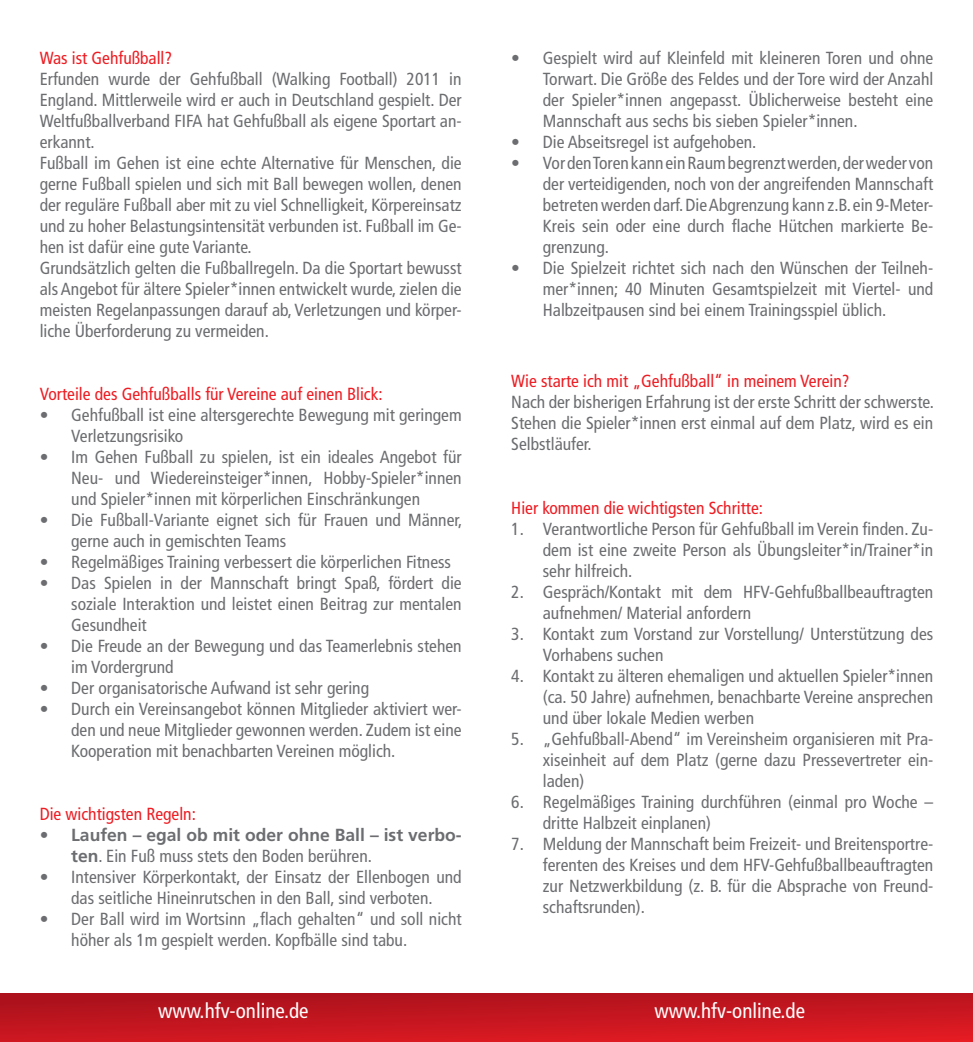
<style>
.page{position:relative;width:973px;height:1042px;background:#fff}
.page>*{position:absolute;margin:0;border:0;box-sizing:border-box;transform-origin:0 0}
.t1{font:condensed 21px "Frutiger LT Std";color:#fff}
.Fließtext{font:condensed 17.5px/21px "Frutiger LT Std";color:#6c6d70;text-align:justify}
.Überschrift{font:condensed 17.5px "Frutiger LT Std";color:#ee1d23}
.t2{font:700 17.5px/21px "Frutiger LT Std";color:#6c6d70}
.s1{font-weight:400;font-stretch:condensed}
</style>
<div class="page">
<div style="left:0;top:993px;width:972px;height:49px;background:linear-gradient(to bottom,#af131d,#da1922)"></div>
<p class="Überschrift" style="left:40px;top:48px;width:134px">Was ist Gehfußball?</p>
<p class="Fließtext" style="left:40px;top:69px;width:423px">Erfunden wurde der Gehfußball (Walking Football) 2011 in England. Mittlerweile wird er auch in Deutschland gespielt. Der Weltfußballverband FIFA hat Gehfußball als eigene Sportart an&shy;erkannt.</p>
<p class="Fließtext" style="left:40px;top:153px;width:423px">Fußball im Gehen ist eine echte Alternative für Menschen, die gerne Fußball spielen und sich mit Ball bewegen wollen, denen der reguläre Fußball aber mit zu viel Schnelligkeit, Körpereinsatz und zu hoher Belastungsintensität verbunden ist. Fußball im Ge&shy;hen ist dafür eine gute Variante.</p>
<p class="Fließtext" style="left:40px;top:258px;width:423px">Grundsätzlich gelten die Fußballregeln. Da die Sportart bewusst als Angebot für ältere Spieler*innen entwickelt wurde, zielen die meisten Regelanpassungen darauf ab, Verletzungen und körper&shy;liche Überforderung zu vermeiden.</p>
<p class="Überschrift" style="left:40px;top:384px;width:344px">Vorteile des Gehfußballs für Vereine auf einen Blick:</p>
<p class="Fließtext" style="left:71px;top:405px;width:392px;text-indent:-32px">• Gehfußball ist eine altersgerechte Bewegung mit geringem<br>Verletzungsrisiko</p>
<p class="Fließtext" style="left:71px;top:447px;width:392px;text-indent:-32px">• Im Gehen Fußball zu spielen, ist ein ideales Angebot für Neu- und Wiedereinsteiger*innen, Hobby-Spieler*innen und Spieler*innen mit körperlichen Einschränkungen</p>
<p class="Fließtext" style="left:71px;top:510px;width:392px;text-indent:-32px">• Die Fußball-Variante eignet sich für Frauen und Männer, gerne auch in gemischten Teams</p>
<p class="Fließtext" style="left:40px;top:552px;width:413px">• Regelmäßiges Training verbessert die körperlichen Fitness</p>
<p class="Fließtext" style="left:71px;top:573px;width:392px;text-indent:-32px">• Das Spielen in der Mannschaft bringt Spaß, fördert die soziale Interaktion und leistet einen Beitrag zur mentalen Gesundheit</p>
<p class="Fließtext" style="left:71px;top:636px;width:392px;text-indent:-32px">• Die Freude an der Bewegung und das Teamerlebnis stehen im Vordergrund</p>
<p class="Fließtext" style="left:40px;top:678px;width:331px">• Der organisatorische Aufwand ist sehr gering</p>
<p class="Fließtext" style="left:71px;top:699px;width:392px;text-indent:-32px">• Durch ein Vereinsangebot können Mitglieder aktiviert wer&shy;den und neue Mitglieder gewonnen werden. Zudem ist eine Kooperation mit benachbarten Vereinen möglich.</p>
<p class="Überschrift" style="left:40px;top:804px;width:158px">Die wichtigsten Regeln:</p>
<p class="t2" style="left:71px;top:824px;width:392px;text-indent:-32px">• Laufen – egal ob mit oder ohne Ball – ist verbo&shy;ten<span class="s1">. Ein Fuß muss stets den Boden berühren.</span></p>
<p class="Fließtext" style="left:40px;top:867px;width:423px;text-align:center">• Intensiver Körperkontakt, der Einsatz der Ellenbogen und das seitliche Hineinrutschen in den Ball, sind verboten.</p>
<p class="Fließtext" style="left:71px;top:909px;width:392px;text-indent:-32px">• Der Ball wird im Wortsinn „flach gehalten“ und soll nicht höher als 1m gespielt werden. Kopfbälle sind tabu.</p>
<p class="Fließtext" style="left:542px;top:48px;width:392px;text-indent:-32px">• Gespielt wird auf Kleinfeld mit kleineren Toren und ohne Torwart. Die Größe des Feldes und der Tore wird der Anzahl der Spieler*innen angepasst. Üblicherweise besteht eine Mannschaft aus sechs bis sieben Spieler*innen.</p>
<p class="Fließtext" style="left:511px;top:132px;width:246px">• Die Abseitsregel ist aufgehoben.</p>
<p class="Fließtext" style="left:542px;top:153px;width:392px;text-indent:-32px">• Vor den Toren kann ein Raum begrenzt werden, der weder von der verteidigenden, noch von der angreifenden Mannschaft betreten werden darf. Die Abgrenzung kann z.B. ein 9-Meter-Kreis sein oder eine durch flache Hütchen markierte Be&shy;grenzung.</p>
<p class="Fließtext" style="left:542px;top:258px;width:392px;text-indent:-32px">• Die Spielzeit richtet sich nach den Wünschen der Teilneh&shy;mer*innen; 40 Minuten Gesamtspielzeit mit Viertel- und Halbzeitpausen sind bei einem Trainingsspiel üblich.</p>
<p class="Überschrift" style="left:511px;top:371px;width:340px">Wie starte ich mit „Gehfußball“ in meinem Verein?</p>
<p class="Fließtext" style="left:511px;top:392px;width:424px">Nach der bisherigen Erfahrung ist der erste Schritt der schwerste.<br>Stehen die Spieler*innen erst einmal auf dem Platz, wird es ein Selbstläufer.</p>
<p class="Überschrift" style="left:511px;top:497px;width:253px">Hier kommen die wichtigsten Schritte:</p>
<p class="Fließtext" style="left:542px;top:518px;width:392px;text-indent:-32px">1. Verantwortliche Person für Gehfußball im Verein finden. Zu&shy;dem ist eine zweite Person als Übungsleiter*in/Trainer*in sehr hilfreich.</p>
<p class="Fließtext" style="left:542px;top:581px;width:392px;text-indent:-32px">2. Gespräch/Kontakt mit dem HFV-Gehfußballbeauftragten aufnehmen/ Material anfordern</p>
<p class="Fließtext" style="left:542px;top:623px;width:392px;text-indent:-32px">3. Kontakt zum Vorstand zur Vorstellung/ Unterstützung des<br>Vorhabens suchen</p>
<p class="Fließtext" style="left:542px;top:665px;width:392px;text-indent:-32px">4. Kontakt zu älteren ehemaligen und aktuellen Spieler*innen (ca. 50 Jahre) aufnehmen, benachbarte Vereine ansprechen und über lokale Medien werben</p>
<p class="Fließtext" style="left:542px;top:728px;width:392px;text-indent:-32px">5. „Gehfußball-Abend“ im Vereinsheim organisieren mit Pra&shy;xiseinheit auf dem Platz (gerne dazu Pressevertreter ein&shy;laden)</p>
<p class="Fließtext" style="left:542px;top:791px;width:392px;text-indent:-32px">6. Regelmäßiges Training durchführen (einmal pro Woche – dritte Halbzeit einplanen)</p>
<p class="Fließtext" style="left:542px;top:833px;width:392px;text-indent:-32px">7. Meldung der Mannschaft beim Freizeit- und Breitensportre&shy;ferenten des Kreises und dem HFV-Gehfußballbeauftragten zur Netzwerkbildung (z. B. für die Absprache von Freund&shy;schaftsrunden).</p>
<p class="t1" style="left:158px;top:998px;width:152px">www.hfv-online.de</p>
<p class="t1" style="left:654px;top:998px;width:152px">www.hfv-online.de</p>
</div>
